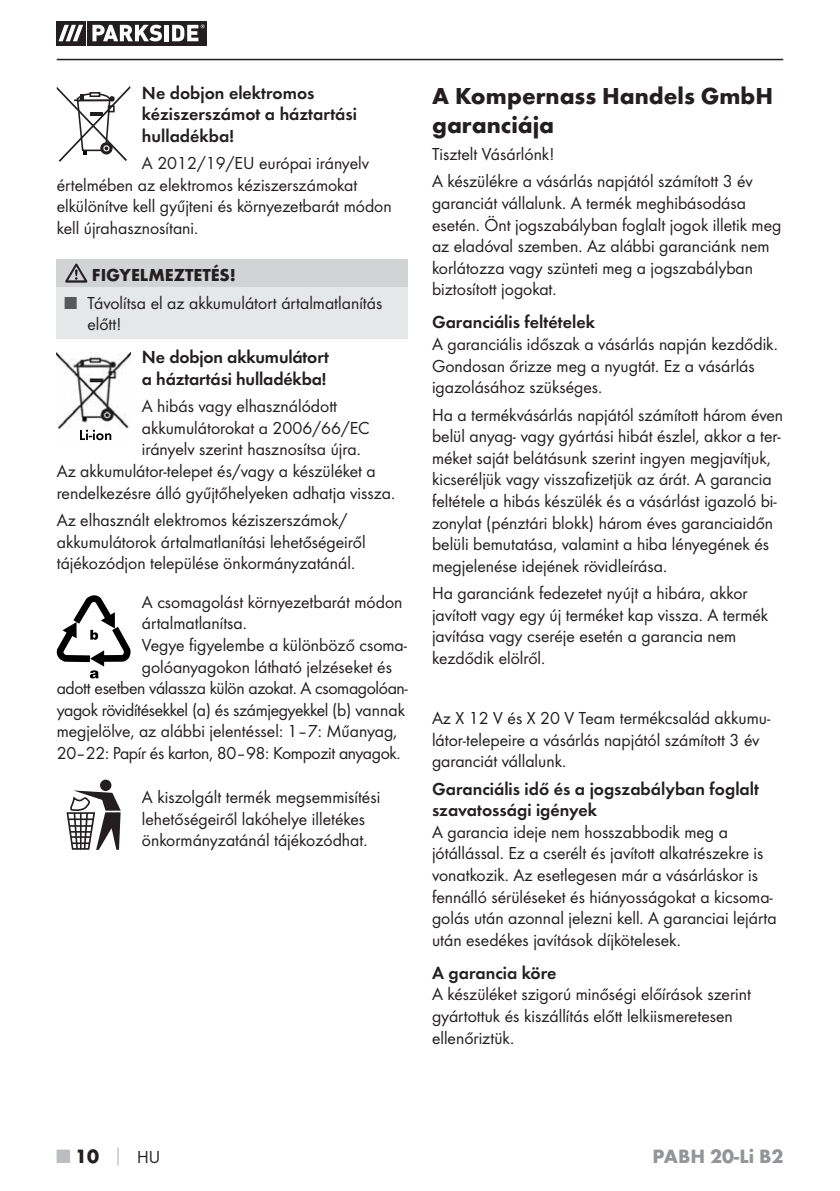
<style>
.page{position:relative;width:840px;height:1191px;background:#fff}
.page>*{position:absolute;margin:0;border:0;box-sizing:border-box;transform-origin:0 0}
.t1{font:700 24px/28.8px "Futura";color:#231f20}
.t2{font:700 20px "Futura";color:#939598}
.t3{font:700 20px "Futura";color:#231f20}
.t4{font:18px/21.6px "Futura Boo";color:#231f20}
.t5{font:18px/21.6px "Futura Dem";color:#231f20}
.t6{font:18px "Futura Boo";letter-spacing:-.02em;color:#231f20}
.t7{font:700 18px "Futura";color:#231f20}
.s1{color:#58595b}
.s2{color:#bbbdc0}
.s3{font-size:18px;color:#bbbdc0}
.s4{font-family:"Futura Boo";font-weight:400;font-size:18px}
</style>
<div class="page">
<hr style="left:57px;top:59px;width:725px;height:1px;background:#231f20">
<svg style="left:85px;top:21px;width:122px;height:24px"></svg>
<div style="left:56px;top:21px;width:29px;height:24px;background:#231f20"></div>
<div style="left:87px;top:21px;width:119px;height:24px;background:#231f20"></div>
<svg style="left:58px;top:25px;width:25px;height:16px"></svg>
<svg style="left:92px;top:25px;width:70px;height:16px"></svg>
<hr style="left:164px;top:25px;width:4px;height:16px;background:#fff">
<svg style="left:172px;top:24px;width:32px;height:17px"></svg>
<svg style="left:57px;top:86px;width:73px;height:76px"></svg>
<div style="left:57px;top:259px;width:351px;height:28px;background:#d1d3d4"></div>
<div style="left:57px;top:287px;width:351px;height:51px;background:#e6e7e8"></div>
<svg style="left:65px;top:263px;width:22px;height:20px"></svg>
<img style="left:57px;top:352px;width:73px;height:89px">
<img style="left:80px;top:429px;width:31px;height:11px">
<svg style="left:57px;top:595px;width:73px;height:83px"></svg>
<div style="left:100px;top:779px;width:11px;height:12px;background:#231f20;border-radius:50%"></div>
<svg style="left:66px;top:790px;width:55px;height:60px"></svg>
<p class="t5" style="left:142px;top:83px;width:216px">Ne dobjon elektromos kéziszerszámot a háztartási hulladékba!</p>
<p class="t4" style="left:57px;top:153px;width:336px;text-indent:85px">A 2012/19/EU európai irányelv értelmében az elektromos kéziszerszámokat elkülönítve kell gyűjteni és környezetbarát módon kell újrahasznosítani.</p>
<p class="t7" style="left:92px;top:268px;width:145px">FIGYELMEZTETÉS!</p>
<p class="t4" style="left:87px;top:293px;width:296px;text-indent:-23px"><span class="s1">■</span> Távolítsa el az akkumulátort ártalmatlanítás előtt!</p>
<p class="t5" style="left:142px;top:347px;width:188px">Ne dobjon akkumulátort a háztartási hulladékba!</p>
<p class="t4" style="left:142px;top:396px;width:197px">A hibás vagy elhasználódott</p>
<p class="t4" style="left:142px;top:418px;width:229px">akkumulátorokat a 2006/66/EC</p>
<p class="t4" style="left:142px;top:439px;width:220px">irányelv szerint hasznosítsa újra.</p>
<p class="t4" style="left:57px;top:461px;width:320px">Az akkumulátor-telepet és/vagy a készüléket a</p>
<p class="t4" style="left:57px;top:483px;width:340px">rendelkezésre álló gyűjtőhelyeken adhatja vissza.</p>
<p class="t4" style="left:57px;top:510px;width:310px">Az elhasznált elektromos kéziszerszámok/ akkumulátorok ártalmatlanítási lehetőségeiről tájékozódjon települése önkormányzatánál.</p>
<p class="t4" style="left:142px;top:592px;width:262px">A csomagolást környezetbarát módon</p>
<p class="t4" style="left:142px;top:613px;width:106px">ártalmatlanítsa.</p>
<p class="t4" style="left:142px;top:635px;width:266px">Vegye figyelembe a különböző csoma-</p>
<p class="t4" style="left:142px;top:657px;width:251px">golóanyagokon látható jelzéseket és</p>
<p class="t6" style="left:57px;top:680px;width:352px">adott esetben válassza külön azokat. A csomagolóan-</p>
<p class="t6" style="left:57px;top:701px;width:349px">yagok rövidítésekkel (a) és számjegyekkel (b) vannak</p>
<p class="t4" style="left:57px;top:721px;width:342px">megjelölve, az alábbi jelentéssel: 1–7: Műanyag,</p>
<p class="t6" style="left:57px;top:744px;width:345px">20–22: Papír és karton, 80–98: Kompozit anyagok.</p>
<p class="t4" style="left:142px;top:787px;width:240px">A kiszolgált termék megsemmisítési lehetőségeiről lakóhelye illetékes önkormányzatánál tájékozódhat.</p>
<h1 class="t1" style="left:432px;top:84px;width:342px">A Kompernass Handels GmbH garanciája</h1>
<p class="t4" style="left:432px;top:141px;width:322px;line-height:27.2px">Tisztelt Vásárlónk!<br>A készülékre a vásárlás napjától számított 3 év</p>
<p class="t4" style="left:432px;top:193px;width:351px">garanciát vállalunk. A termék meghibásodása esetén. Önt jogszabályban foglalt jogok illetik meg az eladóval szemben. Az alábbi garanciánk nem korlátozza vagy szünteti meg a jogszabályban biztosított jogokat.</p>
<p class="t5" style="left:432px;top:313px;width:164px">Garanciális feltételek</p>
<p class="t4" style="left:432px;top:334px;width:347px">A garanciális időszak a vásárlás napján kezdődik.<br>Gondosan őrizze meg a nyugtát. Ez a vásárlás igazolásához szükséges.</p>
<p class="t4" style="left:432px;top:405px;width:352px">Ha a termékvásárlás napjától számított három éven belül anyag- vagy gyártási hibát észlel, akkor a ter&shy;méket saját belátásunk szerint ingyen megjavítjuk, kicseréljük vagy visszafizetjük az árát. A garancia feltétele a hibás készülék és a vásárlást igazoló bi&shy;zonylat (pénztári blokk) három éves garanciaidőn belüli bemutatása, valamint a hiba lényegének és megjelenése idejének rövidleírása.</p>
<p class="t4" style="left:432px;top:583px;width:337px">Ha garanciánk fedezetet nyújt a hibára, akkor javított vagy egy új terméket kap vissza. A termék javítása vagy cseréje esetén a garancia nem kezdődik elölről.</p>
<p class="t4" style="left:432px;top:708px;width:339px">Az X 12 V és X 20 V Team termékcsalád akkumu&shy;látor-telepeire a vásárlás napjától számított 3 év garanciát vállalunk.</p>
<p class="t5" style="left:432px;top:779px;width:328px">Garanciális idő és a jogszabályban foglalt szavatossági igények</p>
<p class="t4" style="left:432px;top:822px;width:346px">A garancia ideje nem hosszabbodik meg a jótállással. Ez a cserélt és javított alkatrészekre is vonatkozik. Az esetlegesen már a vásárláskor is fennálló sérüléseket és hiányosságokat a kicsoma&shy;golás után azonnal jelezni kell. A garanciai lejárta után esedékes javítások díjkötelesek.</p>
<p class="t5" style="left:432px;top:963px;width:126px">A garancia köre</p>
<p class="t4" style="left:432px;top:984px;width:320px">A készüléket szigorú minőségi előírások szerint gyártottuk és kiszállítás előtt lelkiismeretesen ellenőriztük.</p>
<p class="t3" style="left:57px;top:1148px;width:105px"><span class="s2">■</span> 10 <span class="s3">│</span> <span class="s4">HU</span></p>
<p class="t2" style="left:652px;top:1148px;width:132px">PABH 20-Li B2</p>
</div>
